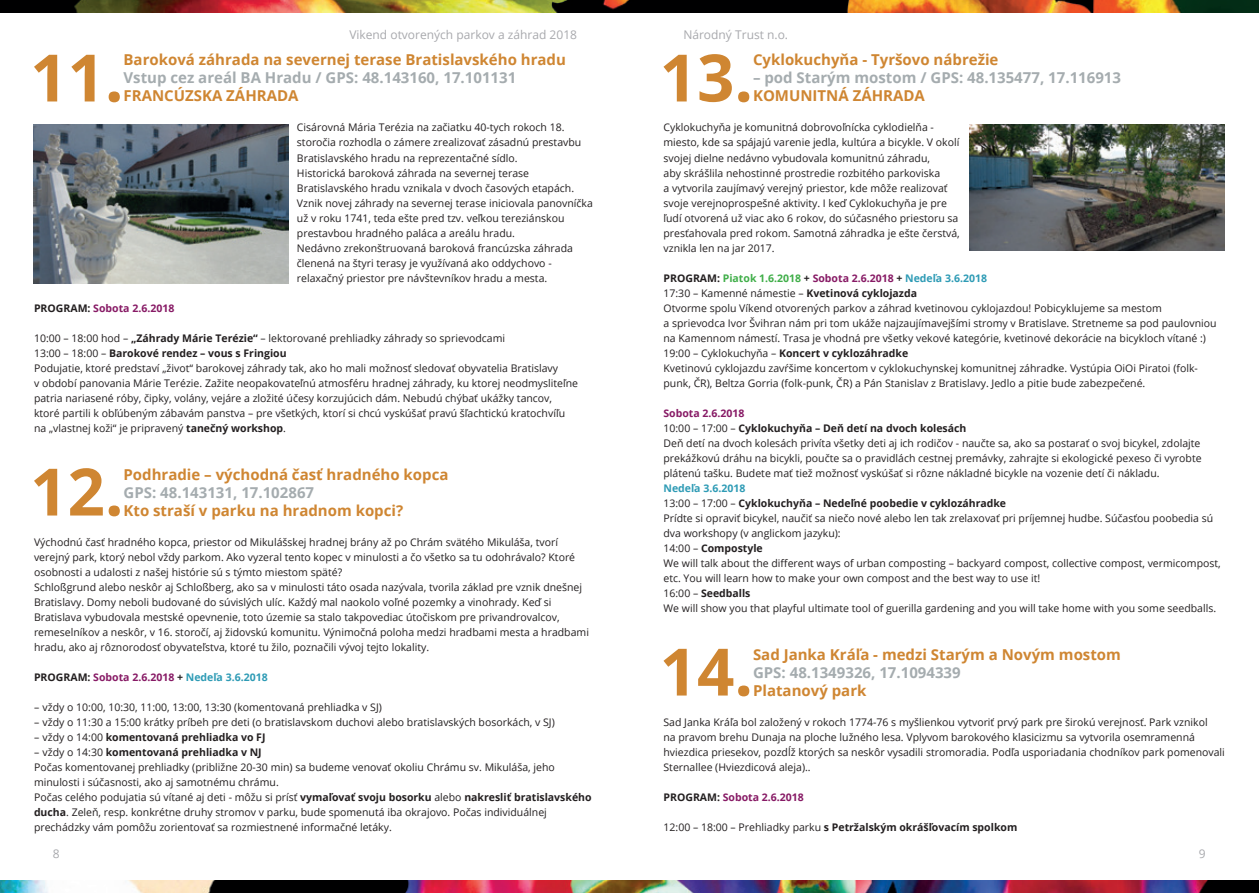
<style>
.page{position:relative;width:1259px;height:893px;background:#fff}
.page>*{position:absolute;margin:0;border:0;box-sizing:border-box;transform-origin:0 0}
.t1{font:700 65.4px "Open Sans";color:#cf8632}
.t2{font:700 15px "Open Sans";color:#cf8632}
.t3{font:700 15px "Open Sans";color:#a5acaf}
.t4{font:12px "Open Sans";color:#a8a9ad}
.t5{font:10.5px/15px "Open Sans";color:#231f20}
.t6{font:700 10.5px "Open Sans";color:#231f20}
.t7{font:700 10.5px "Open Sans";color:#871a65}
.s1{color:#231f20}
.s2{font-weight:700}
.s3{color:#2e9bb5}
.s4{font-weight:400}
.s5{font-weight:700;color:#40ae49}
.s6{font-weight:700;color:#871a65}
.s7{font-weight:700;color:#2e9bb5}
</style>
<div class="page">
<img style="left:0;top:880px;width:1259px;height:13px">
<img style="left:0;top:0;width:1259px;height:13px">
<img style="left:33px;top:125px;width:255px;height:158px">
<img style="left:969px;top:124px;width:256px;height:127px">
<p class="t4" style="left:349px;top:27px;width:229px">Vikend otvorených parkov a záhrad 2018</p>
<h1 class="t1" style="left:30px;top:32px;width:95px">11.</h1>
<h2 class="t2" style="left:124px;top:49px;width:444px">Baroková záhrada na severnej terase Bratislavského hradu</h2>
<h2 class="t3" style="left:124px;top:67px;width:394px">Vstup cez areál BA Hradu / GPS: 48.143160, 17.101131</h2>
<h2 class="t2" style="left:124px;top:85px;width:176px">FRANCÚZSKA ZÁHRADA</h2>
<p class="t5" style="left:297px;top:120px;width:297px">Cisárovná Mária Terézia na začiatku 40-tych rokoch 18. storočia rozhodla o zámere zrealizovať zásadnú prestavbu Bratislavského hradu na reprezentačné sídlo.<br>Historická baroková záhrada na severnej terase Bratislavského hradu vznikala v dvoch časových etapách.<br>Vznik novej záhrady na severnej terase iniciovala panovníčka už v roku 1741, teda ešte pred tzv. veľkou tereziánskou prestavbou hradného paláca a areálu hradu.<br>Nedávno zrekonštruovaná baroková francúzska záhrada členená na štyri terasy je využívaná ako oddychovo - relaxačný priestor pre návštevníkov hradu a mesta.</p>
<p class="t7" style="left:34px;top:300px;width:142px"><span class="s1">PROGRAM:</span> Sobota 2.6.2018</p>
<p class="t5" style="left:34px;top:330px;width:546px">10:00 – 18:00 hod – <span class="s2">„Záhrady Márie Terézie“</span> – lektorované prehliadky záhrady so sprievodcami<br>13:00 – 18:00 – <span class="s2">Barokové rendez – vous s Fringiou<br></span>Podujatie, ktoré predstaví „život“ barokovej záhrady tak, ako ho mali možnosť sledovať obyvatelia Bratislavy<br>v období panovania Márie Terézie. Zažite neopakovateľnú atmosféru hradnej záhrady, ku ktorej neodmysliteľne patria nariasené róby, čipky, volány, vejáre a zložité účesy korzujúcich dám. Nebudú chýbať ukážky tancov, ktoré partili k obľúbeným zábavám panstva – pre všetkých, ktorí si chcú vyskúšať pravú šľachtickú kratochvíľu na „vlastnej koži“ je pripravený <span class="s2">tanečný workshop</span>.</p>
<h1 class="t1" style="left:30px;top:446px;width:95px">12.</h1>
<h2 class="t2" style="left:124px;top:463px;width:326px">Podhradie – východná časť hradného kopca</h2>
<h2 class="t3" style="left:124px;top:481px;width:192px">GPS: 48.143131, 17.102867</h2>
<h2 class="t2" style="left:124px;top:499px;width:281px">Kto straší v parku na hradnom kopci?</h2>
<p class="t5" style="left:34px;top:534px;width:556px">Východnú časť hradného kopca, priestor od Mikulášskej hradnej brány až po Chrám svätého Mikuláša, tvorí verejný park, ktorý nebol vždy parkom. Ako vyzeral tento kopec v minulosti a čo všetko sa tu odohrávalo? Ktoré osobnosti a udalosti z našej histórie sú s týmto miestom späté?<br>Schloßgrund alebo neskôr aj Schloßberg, ako sa v minulosti táto osada nazývala, tvorila základ pre vznik dnešnej Bratislavy. Domy neboli budované do súvislých ulíc. Každý mal naokolo voľné pozemky a vinohrady. Keď si Bratislava vybudovala mestské opevnenie, toto územie sa stalo takpovediac útočiskom pre privandrovalcov, remeselníkov a neskôr, v 16. storočí, aj židovskú komunitu. Výnimočná poloha medzi hradbami mesta a hradbami hradu, ako aj rôznorodosť obyvateľstva, ktoré tu žilo, poznačili vývoj tejto lokality.</p>
<p class="t7" style="left:34px;top:669px;width:235px"><span class="s1">PROGRAM:</span> Sobota 2.6.2018 <span class="s1">+</span> <span class="s3">Nedeľa 3.6.2018</span></p>
<p class="t5" style="left:34px;top:699px;width:349px">– vždy o 10:00, 10:30, 11:00, 13:00, 13:30 (komentovaná prehliadka v SJ)</p>
<p class="t5" style="left:34px;top:714px;width:522px">– vždy o 11:30 a 15:00 krátky príbeh pre deti (o bratislavskom duchovi alebo bratislavských bosorkách, v SJ)</p>
<p class="t6" style="left:34px;top:729px;width:233px"><span class="s4">– vždy o 14:00</span> komentovaná prehliadka vo FJ</p>
<p class="t5" style="left:34px;top:744px;width:559px">– vždy o 14:30 <span class="s2">komentovaná prehliadka v NJ<br></span>Počas komentovanej prehliadky (približne 20-30 min) sa budeme venovať okoliu Chrámu sv. Mikuláša, jeho minulosti i súčasnosti, ako aj samotnému chrámu.<br>Počas celého podujatia sú vítané aj deti - môžu si prísť <span class="s2">vymaľovať svoju bosorku</span> alebo <span class="s2">nakresliť bratislavského ducha</span>. Zeleň, resp. konkrétne druhy stromov v parku, bude spomenutá iba okrajovo. Počas individuálnej prechádzky vám pomôžu zorientovať sa rozmiestnené informačné letáky.</p>
<p class="t4" style="left:683px;top:27px;width:106px">Národný Trust n.o.</p>
<h1 class="t1" style="left:659px;top:32px;width:95px">13.</h1>
<h2 class="t2" style="left:753px;top:49px;width:247px">Cyklokuchyňa - Tyršovo nábrežie</h2>
<h2 class="t3" style="left:753px;top:67px;width:369px">– pod Starým mostom / GPS: 48.135477, 17.116913</h2>
<h2 class="t2" style="left:753px;top:85px;width:173px">KOMUNITNÁ ZÁHRADA</h2>
<p class="t5" style="left:663px;top:120px;width:298px">Cyklokuchyňa je komunitná dobrovoľnícka cyklodielňa - miesto, kde sa spájajú varenie jedla, kultúra a bicykle. V okolí svojej dielne nedávno vybudovala komunitnú záhradu,<br>aby skrášlila nehostinné prostredie rozbitého parkoviska<br>a vytvorila zaujímavý verejný priestor, kde môže realizovať svoje verejnoprospešné aktivity. I keď Cyklokuchyňa je pre ľudí otvorená už viac ako 6 rokov, do súčasného priestoru sa presťahovala pred rokom. Samotná záhradka je ešte čerstvá, vznikla len na jar 2017.</p>
<p class="t5" style="left:663px;top:270px;width:554px"><span class="s2">PROGRAM:</span> <span class="s5">Piatok 1.6.2018</span> <span class="s2">+</span> <span class="s6">Sobota 2.6.2018</span> <span class="s2">+</span> <span class="s7">Nedeľa 3.6.2018<br></span>17:30 – Kamenné námestie – <span class="s2">Kvetinová cyklojazda<br></span>Otvorme spolu Víkend otvorených parkov a záhrad kvetinovou cyklojazdou! Pobicyklujeme sa mestom<br>a sprievodca Ivor Švihran nám pri tom ukáže najzaujímavejšími stromy v Bratislave. Stretneme sa pod paulovniou na Kamennom námestí. Trasa je vhodná pre všetky vekové kategórie, kvetinové dekorácie na bicykloch vítané :)<br>19:00 – Cyklokuchyňa – <span class="s2">Koncert v cyklozáhradke<br></span>Kvetinovú cyklojazdu zavŕšime koncertom v cyklokuchynskej komunitnej záhradke. Vystúpia OiOi Piratoi (folk&shy;punk, ČR), Beltza Gorria (folk-punk, ČR) a Pán Stanislav z Bratislavy. Jedlo a pitie bude zabezpečené.</p>
<p class="t5" style="left:663px;top:405px;width:539px"><span class="s6">Sobota 2.6.2018<br></span>10:00 – 17:00 – <span class="s2">Cyklokuchyňa – Deň detí na dvoch kolesách<br></span>Deň detí na dvoch kolesách privíta všetky deti aj ich rodičov - naučte sa, ako sa postarať o svoj bicykel, zdolajte prekážkovú dráhu na bicykli, poučte sa o pravidlách cestnej premávky, zahrajte si ekologické pexeso či vyrobte plátenú tašku. Budete mať tiež možnosť vyskúšať si rôzne nákladné bicykle na vozenie detí či nákladu.</p>
<p class="t5" style="left:663px;top:480px;width:559px"><span class="s7">Nedeľa 3.6.2018<br></span>13:00 – 17:00 – <span class="s2">Cyklokuchyňa – Nedeľné poobedie v cyklozáhradke<br></span>Prídte si opraviť bicykel, naučiť sa niečo nové alebo len tak zrelaxovať pri príjemnej hudbe. Súčasťou poobedia sú dva workshopy (v anglickom jazyku):<br>14:00 – <span class="s2">Compostyle<br></span>We will talk about the different ways of urban composting – backyard compost, collective compost, vermicompost, etc. You will learn how to make your own compost and the best way to use it!<br>16:00 – <span class="s2">Seedballs<br></span>We will show you that playful ultimate tool of guerilla gardening and you will take home with you some seedballs.</p>
<h1 class="t1" style="left:659px;top:626px;width:95px">14.</h1>
<h2 class="t2" style="left:753px;top:643px;width:369px">Sad Janka Kráľa - medzi Starým a Novým mostom</h2>
<h2 class="t3" style="left:753px;top:661px;width:209px">GPS: 48.1349326, 17.1094339</h2>
<h2 class="t2" style="left:753px;top:679px;width:115px">Platanový park</h2>
<p class="t5" style="left:663px;top:714px;width:563px">Sad Janka Kráľa bol založený v rokoch 1774-76 s myšlienkou vytvoriť prvý park pre širokú verejnosť. Park vznikol<br>na pravom brehu Dunaja na ploche lužného lesa. Vplyvom barokového klasicizmu sa vytvorila osemramenná hviezdica priesekov, pozdĺž ktorých sa neskôr vysadili stromoradia. Podľa usporiadania chodníkov park pomenovali Sternallee (Hviezdicová aleja)..</p>
<p class="t7" style="left:663px;top:789px;width:142px"><span class="s1">PROGRAM:</span> Sobota 2.6.2018</p>
<p class="t6" style="left:663px;top:819px;width:355px"><span class="s4">12:00 – 18:00 – Prehliadky parku</span> s Petržalským okrášľovacím spolkom</p>
<p class="t4" style="left:53px;top:845px;width:8px">8</p>
<p class="t4" style="left:1199px;top:845px;width:8px">9</p>
</div>
